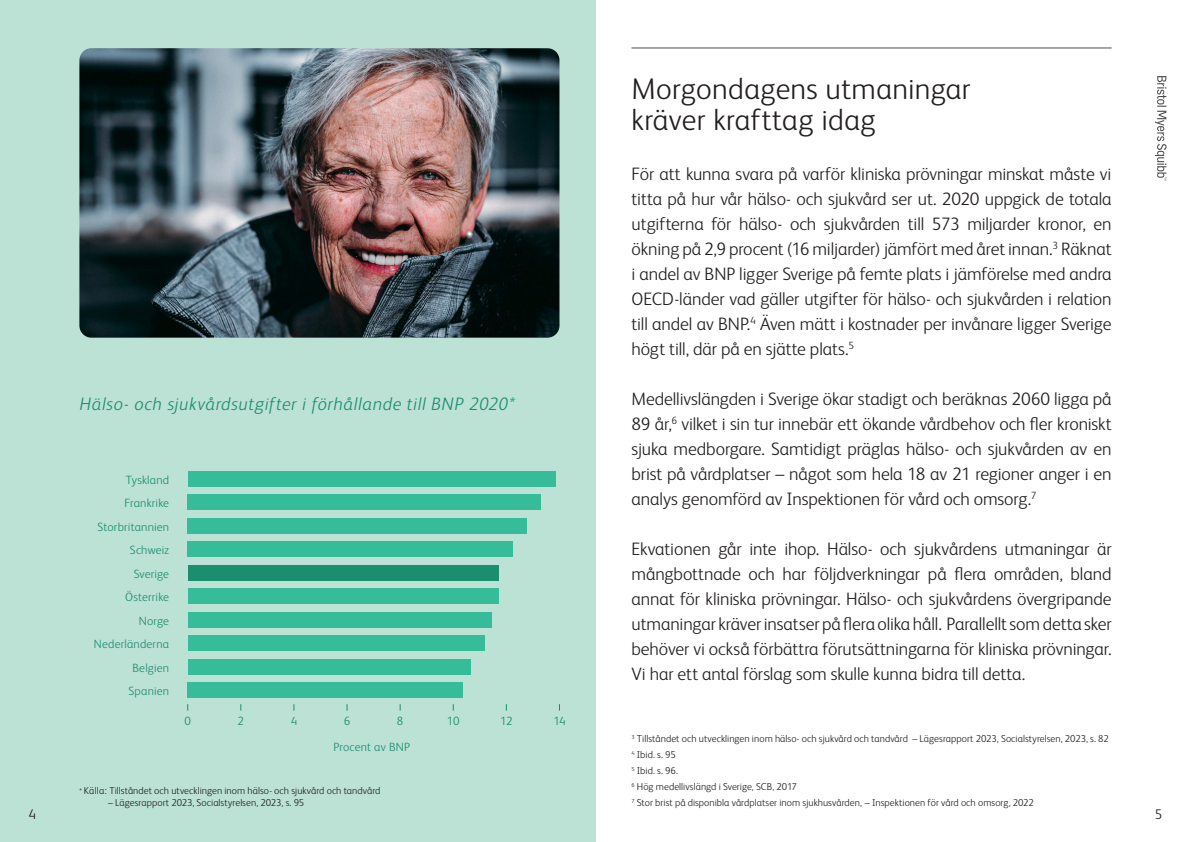
<style>
.page{position:relative;width:1191px;height:842px;background:#fff}
.page>*{position:absolute;margin:0;border:0;box-sizing:border-box;transform-origin:0 0}
.t1{font:300 30px "BMS Humanity";letter-spacing:.01em;color:#231f20}
.t2{font:300 18px/25px "BMS Humanity";letter-spacing:-.005em;color:#231f20;text-align:justify}
.t3{font:italic 300 18px "BMS Humanity";letter-spacing:.03em;color:#1b8e6e}
.t4{font:300 14px "BMS Humanity";color:#231f20}
.t5{font:300 12px "BMS Humanity";letter-spacing:.015em;color:#1b8e6e}
.t6{font:300 10px "BMS Humanity";letter-spacing:.005em;color:#231f20}
.s1{font-size:8px}
</style>
<div class="page">
<svg style="left:1155px;top:76px;width:11px;height:104px"></svg>
<div style="left:0;top:0;width:595px;height:842px;background:#bce1d5"></div>
<hr style="left:631px;top:48px;width:480px;height:1px;background:#504d50">
<img style="left:79px;top:48px;width:480px;height:290px">
<div style="left:188px;top:471px;width:367px;height:16px;background:#36bc98"></div>
<div style="left:188px;top:565px;width:310px;height:16px;background:#1b8e6e"></div>
<div style="left:188px;top:495px;width:353px;height:15px;background:#36bc98"></div>
<div style="left:188px;top:589px;width:310px;height:15px;background:#36bc98"></div>
<div style="left:188px;top:518px;width:339px;height:16px;background:#36bc98"></div>
<div style="left:188px;top:612px;width:303px;height:16px;background:#36bc98"></div>
<div style="left:188px;top:659px;width:282px;height:16px;background:#36bc98"></div>
<div style="left:188px;top:542px;width:325px;height:15px;background:#36bc98"></div>
<div style="left:188px;top:636px;width:296px;height:15px;background:#36bc98"></div>
<div style="left:188px;top:683px;width:275px;height:15px;background:#36bc98"></div>
<p class="t3" style="left:80px;top:392px;width:436px">Hälso- och sjukvårdsutgifter i förhållande till BNP 2020*</p>
<p class="t5" style="left:126px;top:472px;width:45px">Tyskland</p>
<p class="t5" style="left:125px;top:495px;width:46px">Frankrike</p>
<p class="t5" style="left:98px;top:518px;width:73px">Storbritannien</p>
<p class="t5" style="left:130px;top:542px;width:41px">Schweiz</p>
<p class="t5" style="left:134px;top:565px;width:37px">Sverige</p>
<p class="t5" style="left:125px;top:589px;width:46px">Österrike</p>
<p class="t5" style="left:139px;top:612px;width:32px">Norge</p>
<p class="t5" style="left:94px;top:636px;width:77px">Nederländerna</p>
<p class="t5" style="left:132px;top:659px;width:38px">Belgien</p>
<p class="t5" style="left:129px;top:683px;width:42px">Spanien</p>
<p class="t5" style="left:184px;top:713px;width:8px">0</p>
<p class="t5" style="left:238px;top:713px;width:8px">2</p>
<p class="t5" style="left:291px;top:713px;width:8px">4</p>
<p class="t5" style="left:344px;top:713px;width:8px">6</p>
<p class="t5" style="left:397px;top:713px;width:8px">8</p>
<p class="t5" style="left:447px;top:713px;width:14px">10</p>
<p class="t5" style="left:500px;top:713px;width:14px">12</p>
<p class="t5" style="left:553px;top:713px;width:14px">14</p>
<p class="t1" style="left:631px;top:68px;width:341px">Morgondagens utmaningar</p>
<p class="t1" style="left:631px;top:99px;width:246px">kräver krafttag idag</p>
<p class="t2" style="left:631px;top:160px;width:481px">För att kunna svara på varför kliniska prövningar minskat måste vi titta på hur vår hälso- och sjukvård ser ut. 2020 uppgick de totala utgifterna för hälso- och sjukvården till 573 miljarder kronor, en ökning på 2,9 procent (16 miljarder) jämfört med året innan.<sup>3</sup> Räknat i andel av BNP ligger Sverige på femte plats i jämförelse med andra OECD-länder vad gäller utgifter för hälso- och sjukvården i relation till andel av BNP.<sup>4</sup> Även mätt i kostnader per invånare ligger Sverige högt till, där på en sjätte plats.<sup>5</sup></p>
<p class="t2" style="left:631px;top:385px;width:481px">Medellivslängden i Sverige ökar stadigt och beräknas 2060 ligga på 89 år,<sup>6</sup> vilket i sin tur innebär ett ökande vårdbehov och fler kroniskt sjuka medborgare. Samtidigt präglas hälso- och sjukvården av en brist på vårdplatser – något som hela 18 av 21 regioner anger i en analys genomförd av Inspektionen för vård och omsorg.<sup>7</sup></p>
<p class="t2" style="left:631px;top:535px;width:481px">Ekvationen går inte ihop. Hälso- och sjukvårdens utmaningar är mångbottnade och har följdverkningar på flera områden, bland annat för kliniska prövningar. Hälso- och sjukvårdens övergripande utmaningar kräver insatser på flera olika håll. Parallellt som detta sker behöver vi också förbättra förutsättningarna för kliniska prövningar.<br>Vi har ett antal förslag som skulle kunna bidra till detta.</p>
<p class="t6" style="left:631px;top:732px;width:479px"><sup>3</sup> Tillståndet och utvecklingen inom hälso- och sjukvård och tandvård – Lägesrapport 2023, Socialstyrelsen, 2023, s. 82</p>
<p class="t6" style="left:631px;top:748px;width:46px"><sup>4</sup> Ibid. s. 95</p>
<p class="t6" style="left:631px;top:764px;width:48px"><sup>5</sup> Ibid. s. 96.</p>
<p class="t6" style="left:631px;top:780px;width:167px"><sup>6</sup> Hög medellivslängd i Sverige, SCB, 2017</p>
<p class="t6" style="left:631px;top:796px;width:404px"><sup>7</sup> Stor brist på disponibla vårdplatser inom sjukhusvården, – Inspektionen för vård och omsorg, 2022</p>
<p class="t5" style="left:333px;top:738px;width:78px">Procent av BNP</p>
<p class="t6" style="left:79px;top:784px;width:302px"><span class="s1">*</span> Källa: Tillståndet och utvecklingen inom hälso- och sjukvård och tandvård</p>
<p class="t6" style="left:108px;top:796px;width:198px">– Lägesrapport 2023, Socialstyrelsen, 2023, s. 95</p>
<p class="t4" style="left:28px;top:805px;width:9px">4</p>
<p class="t4" style="left:1155px;top:805px;width:9px">5</p>
</div>
